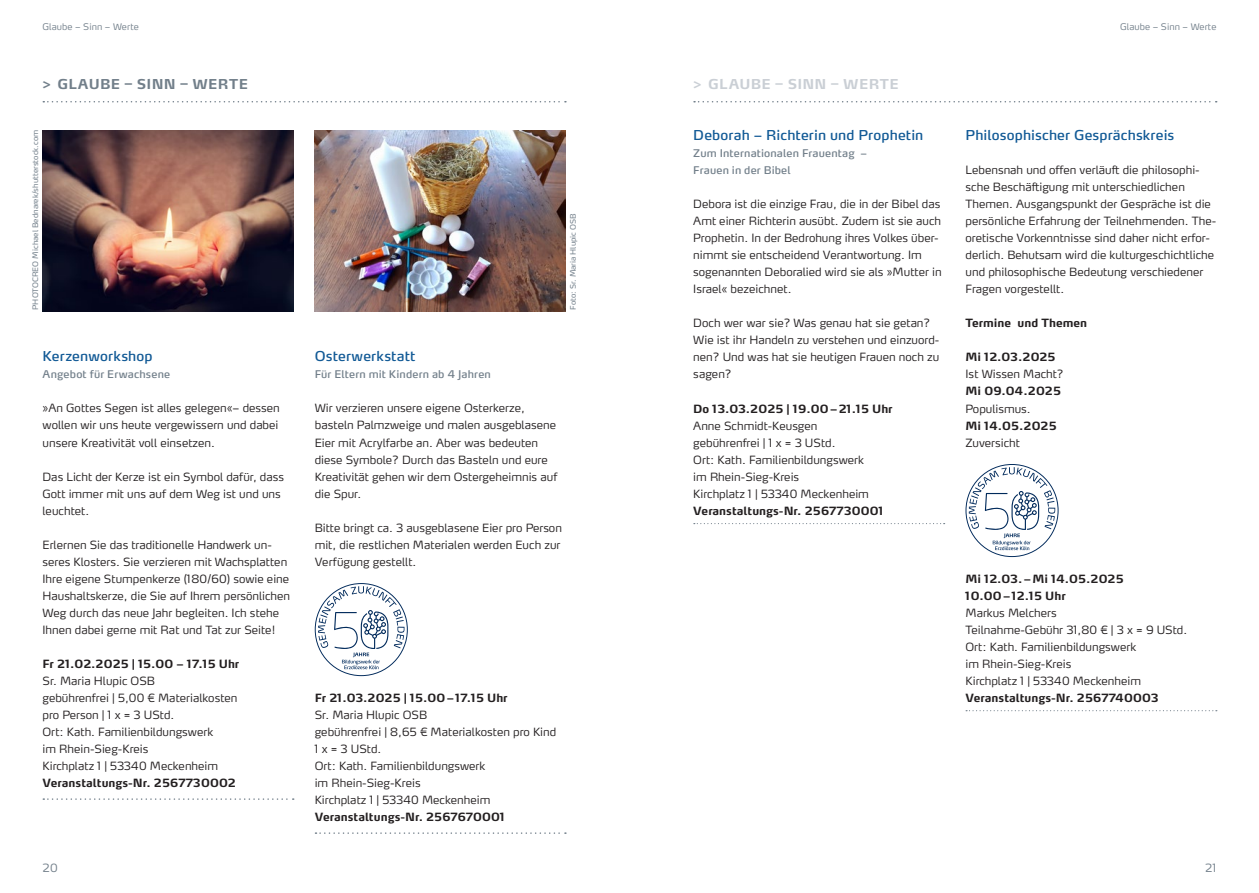
<style>
.page{position:relative;width:1259px;height:893px;background:#fff}
.page>*{position:absolute;margin:0;border:0;box-sizing:border-box;transform-origin:0 0}
.t1{font:13.5px "Max OT";letter-spacing:.01em;color:#125a96}
.t2{font:700 13.5px "Max OT";letter-spacing:.02em;color:#727f8a}
.t3{font:700 13.5px "Max OT";letter-spacing:.02em;color:#cacfd5}
.t4{font:300 11.25px/17px "Max OT";color:#231f20}
.t5{font:700 11.25px/17px "Max OT";color:#231f20}
.t6{font:300 11.25px "Max OT";color:#727f8a}
.t7{font:10.5px/17px "Max OT";letter-spacing:.015em;color:#727f8a}
.t8{font:300 9px "Max OT";letter-spacing:.005em;color:#727f8a}
.t9{font:7.5px "Max OT";color:#727f8a}
</style>
<div class="page">
<svg style="left:315px;top:832px;width:251px;height:2px"></svg>
<svg style="left:315px;top:583px;width:93px;height:93px"></svg>
<svg style="left:43px;top:798px;width:251px;height:2px"></svg>
<svg style="left:43px;top:101px;width:523px;height:1px"></svg>
<svg style="left:694px;top:101px;width:522px;height:1px"></svg>
<svg style="left:694px;top:523px;width:250px;height:1px"></svg>
<svg style="left:966px;top:710px;width:251px;height:1px"></svg>
<svg style="left:965px;top:464px;width:93px;height:93px"></svg>
<img style="left:315px;top:131px;width:251px;height:181px">
<img style="left:43px;top:131px;width:250px;height:181px">
<p class="t8" style="left:43px;top:21px;width:98px">Glaube – Sinn – Werte</p>
<p class="t2" style="left:43px;top:76px;width:207px">&gt; GLAUBE – SINN – WERTE</p>
<p class="t9" style="left:31px;top:310px;width:181px;rotate:-90deg">PHOTOCREO Michael Bednarek/shutterstock.com</p>
<p class="t1" style="left:43px;top:348px;width:111px">Kerzenworkshop</p>
<p class="t7" style="left:43px;top:366px;width:129px">Angebot für Erwachsene</p>
<p class="t4" style="left:43px;top:400px;width:239px;text-align:justify">»An Gottes Segen ist alles gelegen«– dessen wollen wir uns heute vergewissern und dabei unsere Kreativität voll einsetzen.</p>
<p class="t4" style="left:43px;top:468px;width:243px">Das Licht der Kerze ist ein Symbol dafür, dass<br>Gott immer mit uns auf dem Weg ist und uns leuchtet.</p>
<p class="t4" style="left:43px;top:536px;width:249px">Erlernen Sie das traditionelle Handwerk un&shy;seres Klosters. Sie verzieren mit Wachsplatten Ihre eigene Stumpenkerze (180/60) sowie eine Haushaltskerze, die Sie auf Ihrem persönlichen Weg durch das neue Jahr begleiten. Ich stehe Ihnen dabei gerne mit Rat und Tat zur Seite!</p>
<p class="t5" style="left:43px;top:655px;width:198px">Fr 21.02.2025 | 15.00 – 17.15 Uhr</p>
<p class="t4" style="left:43px;top:672px;width:196px">Sr. Maria Hlupic OSB<br>gebührenfrei | 5,00 € Materialkosten pro Person | 1 x = 3 UStd.<br>Ort: Kath. Familienbildungswerk<br>im Rhein-Sieg-Kreis<br>Kirchplatz 1 | 53340 Meckenheim</p>
<p class="t5" style="left:43px;top:774px;width:195px">Veranstaltungs-Nr. 2567730002</p>
<p class="t9" style="left:568px;top:310px;width:98px;rotate:-90deg">Foto: Sr. Maria Hlupic OSB</p>
<p class="t1" style="left:315px;top:348px;width:102px">Osterwerkstatt</p>
<p class="t7" style="left:315px;top:366px;width:178px">Für Eltern mit Kindern ab 4 Jahren</p>
<p class="t4" style="left:315px;top:400px;width:244px">Wir verzieren unsere eigene Osterkerze, basteln Palmzweige und malen ausgeblasene Eier mit Acrylfarbe an. Aber was bedeuten diese Symbole? Durch das Basteln und eure Kreativität gehen wir dem Ostergeheimnis auf die Spur.</p>
<p class="t4" style="left:315px;top:519px;width:249px">Bitte bringt ca. 3 ausgeblasene Eier pro Person mit, die restlichen Materialen werden Euch zur<br>Verfügung gestellt.</p>
<p class="t5" style="left:315px;top:689px;width:194px">Fr 21.03.2025 | 15.00–17.15 Uhr</p>
<p class="t4" style="left:315px;top:706px;width:243px">Sr. Maria Hlupic OSB<br>gebührenfrei | 8,65 € Materialkosten pro Kind<br>1 x = 3 UStd.<br>Ort: Kath. Familienbildungswerk<br>im Rhein-Sieg-Kreis<br>Kirchplatz 1 | 53340 Meckenheim</p>
<p class="t5" style="left:315px;top:808px;width:192px">Veranstaltungs-Nr. 2567670001</p>
<p class="t3" style="left:693px;top:76px;width:207px">&gt; GLAUBE – SINN – WERTE</p>
<p class="t1" style="left:693px;top:127px;width:231px">Deborah – Richterin und Prophetin</p>
<p class="t7" style="left:693px;top:145px;width:175px">Zum Internationalen Frauentag –<br>Frauen in der Bibel</p>
<p class="t4" style="left:693px;top:196px;width:250px">Debora ist die einzige Frau, die in der Bibel das Amt einer Richterin ausübt. Zudem ist sie auch Prophetin. In der Bedrohung ihres Volkes über&shy;nimmt sie entscheidend Verantwortung. Im sogenannten Deboralied wird sie als »Mutter in Israel« bezeichnet.</p>
<p class="t4" style="left:693px;top:315px;width:248px">Doch wer war sie? Was genau hat sie getan?<br>Wie ist ihr Handeln zu verstehen und einzuord&shy;nen? Und was hat sie heutigen Frauen noch zu sagen?</p>
<p class="t5" style="left:693px;top:400px;width:201px">Do 13.03.2025 | 19.00–21.15 Uhr</p>
<p class="t4" style="left:693px;top:417px;width:177px">Anne Schmidt-Keusgen gebührenfrei | 1 x = 3 UStd.<br>Ort: Kath. Familienbildungswerk im Rhein-Sieg-Kreis<br>Kirchplatz 1 | 53340 Meckenheim</p>
<p class="t5" style="left:693px;top:502px;width:192px">Veranstaltungs-Nr. 2567730001</p>
<p class="t8" style="left:1120px;top:21px;width:98px">Glaube – Sinn – Werte</p>
<p class="t1" style="left:965px;top:127px;width:210px">Philosophischer Gesprächskreis</p>
<p class="t4" style="left:965px;top:162px;width:252px">Lebensnah und offen verläuft die philosophi&shy;sche Beschäftigung mit unterschiedlichen Themen. Ausgangspunkt der Gespräche ist die persönliche Erfahrung der Teilnehmenden. The&shy;oretische Vorkenntnisse sind daher nicht erfor&shy;derlich. Behutsam wird die kulturgeschichtliche und philosophische Bedeutung verschiedener Fragen vorgestellt.</p>
<p class="t5" style="left:965px;top:315px;width:123px">Termine und Themen</p>
<p class="t5" style="left:965px;top:349px;width:92px">Mi 12.03.2025</p>
<p class="t4" style="left:965px;top:366px;width:100px">Ist Wissen Macht?</p>
<p class="t5" style="left:965px;top:383px;width:97px">Mi 09.04.2025</p>
<p class="t4" style="left:965px;top:400px;width:67px">Populismus.</p>
<p class="t5" style="left:965px;top:417px;width:93px">Mi 14.05.2025</p>
<p class="t4" style="left:965px;top:434px;width:56px">Zuversicht</p>
<p class="t5" style="left:965px;top:570px;width:160px">Mi 12.03.–Mi 14.05.2025<br>10.00–12.15 Uhr</p>
<p class="t4" style="left:965px;top:604px;width:223px">Markus Melchers<br>Teilnahme-Gebühr 31,80 € | 3 x = 9 UStd.<br>Ort: Kath. Familienbildungswerk<br>im Rhein-Sieg-Kreis<br>Kirchplatz 1 | 53340 Meckenheim</p>
<p class="t5" style="left:965px;top:689px;width:195px">Veranstaltungs-Nr. 2567740003</p>
<p class="t6" style="left:43px;top:861px;width:17px">20</p>
<p class="t6" style="left:1205px;top:861px;width:13px">21</p>
</div>
